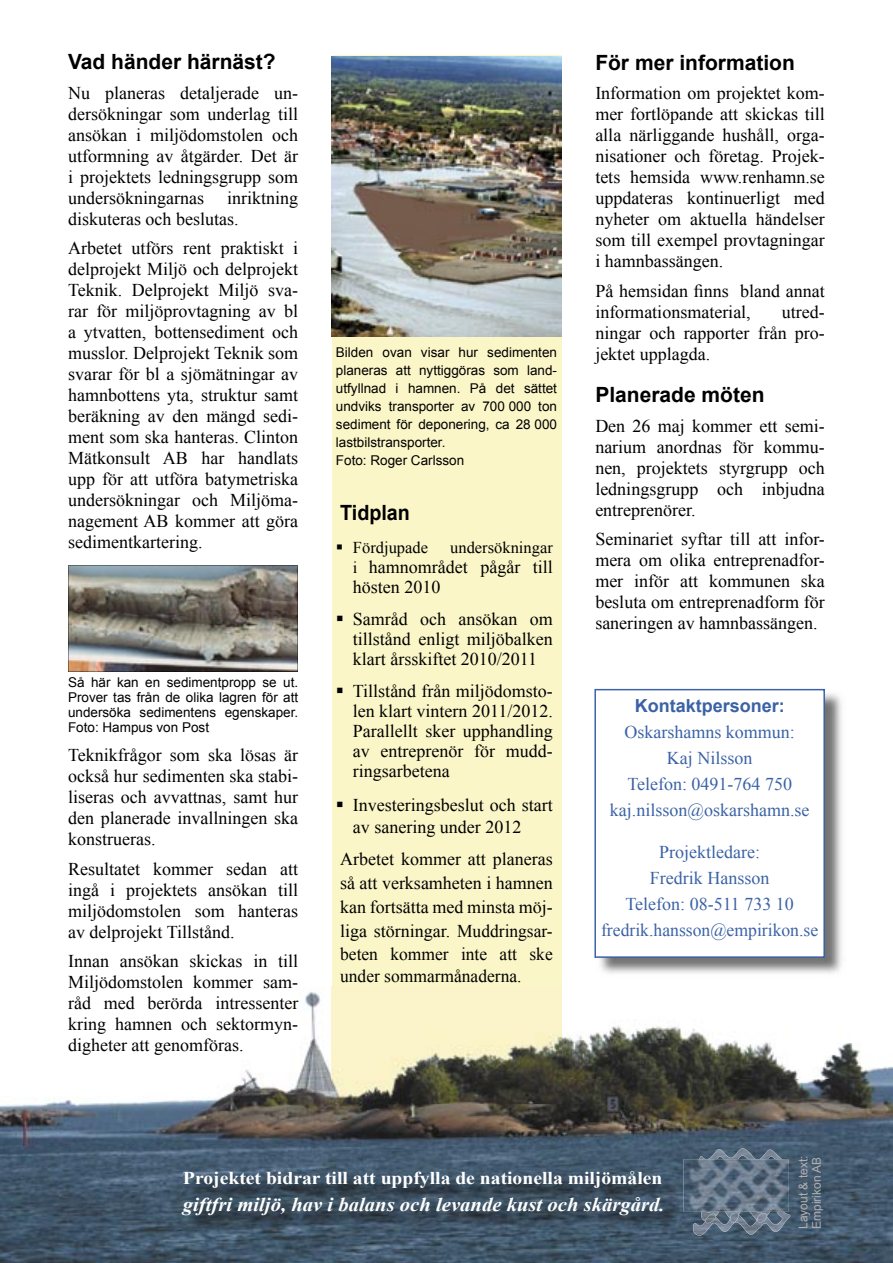
<style>
.page{position:relative;width:893px;height:1263px;background:#fff}
.page>*{position:absolute;margin:0;border:0;box-sizing:border-box;transform-origin:0 0}
.t1{font:700 21px "Arial";color:#000}
.t2{font:700 21px "Arial";color:#000;scale:.94 1}
.t3{font:italic 700 19.5px "Times New Roman";color:#fff;scale:1.06 1}
.t4{font:18px/21px "Times New Roman";color:#000;text-align:justify}
.t5{font:18px/25.8px "Times New Roman";color:#3b62a6;text-align:center}
.t6{font:700 18px "Times New Roman";color:#fff;scale:1.11 1}
.t7{font:700 18px "Arial";color:#3b62a6}
.t8{font:16.5px "Times New Roman";color:#000}
.t9{font:13.5px/18px "Arial";color:#000}
.t10{font:12px/13.5px "Arial";color:#b0afb0}
.s1{font-size:16.5px}
</style>
<div class="page">
<div style="left:332px;top:55px;width:229px;height:931px;background:#fbf6c8"></div>
<img style="left:0;top:986px;width:367px;height:277px">
<img style="left:367px;top:1079px;width:526px;height:184px">
<img style="left:561px;top:986px;width:332px;height:93px">
<img style="left:332px;top:986px;width:229px;height:118px">
<img style="left:600px;top:693px;width:242px;height:281px">
<div style="left:595px;top:690px;width:229px;height:267px;background:#fff"></div>
<hr style="left:594px;top:690px;width:2px;height:267px;background:#3b62a6">
<hr style="left:595px;top:956px;width:229px;height:2px;background:#3b62a6">
<hr style="left:823px;top:690px;width:2px;height:267px;background:#3b62a6">
<hr style="left:595px;top:689px;width:229px;height:1px;background:#3b62a6">
<img style="left:693px;top:1212px;width:97px;height:24px">
<svg style="left:756px;top:1213px;width:11px;height:10px"></svg>
<svg style="left:730px;top:1213px;width:9px;height:10px"></svg>
<svg style="left:705px;top:1213px;width:10px;height:10px"></svg>
<img style="left:699px;top:1148px;width:90px;height:11px">
<img style="left:332px;top:56px;width:229px;height:281px">
<img style="left:184px;top:1172px;width:498px;height:62px">
<img style="left:69px;top:567px;width:228px;height:104px">
<hr style="left:68px;top:566px;width:1px;height:106px;background:#000">
<hr style="left:68px;top:671px;width:229px;height:1px;background:#000">
<hr style="left:297px;top:566px;width:1px;height:106px;background:#000">
<hr style="left:68px;top:566px;width:229px;height:1px;background:#000">
<img style="left:683px;top:1159px;width:106px;height:53px">
<p class="t1" style="left:68px;top:48px;width:209px">Vad händer härnäst?</p>
<p class="t4" style="left:68px;top:82px;width:232px">Nu planeras detaljerade un&shy;dersökningar som underlag till ansökan i miljödomstolen och utformning av åtgärder. Det är i projektets ledningsgrupp som undersökningarnas</p>
<p class="t4" style="left:68px;top:187px;width:232px;text-indent:159px">inriktning diskuteras och beslutas.</p>
<p class="t4" style="left:68px;top:237px;width:232px">Arbetet utförs rent praktiskt i delprojekt Miljö och delprojekt Teknik. Delprojekt Miljö sva&shy;rar för miljöprovtagning av bl a ytvatten, bottensediment och musslor. Delprojekt Teknik som svarar för bl a sjömätningar av hamnbottens yta, struktur samt beräkning av den mängd sedi&shy;ment som ska hanteras. Clinton Mätkonsult AB har handlats upp för att utföra batymetriska undersökningar och Miljöma&shy;nagement AB kommer att göra sedimentkartering.</p>
<p class="t9" style="left:68px;top:675px;width:232px;line-height:15px;text-align:justify">Så här kan en sedimentpropp se ut.<br>Prover tas från de olika lagren för att undersöka sedimentens egenskaper.<br>Foto: Hampus von Post</p>
<p class="t4" style="left:68px;top:745px;width:232px">Teknikfrågor som ska lösas är också hur sedimenten ska stabi&shy;liseras och avvattnas, samt hur den planerade invallningen ska konstrueras.</p>
<p class="t4" style="left:68px;top:858px;width:232px">Resultatet kommer sedan att ingå i projektets ansökan till miljödomstolen som hanteras av delprojekt Tillstånd.</p>
<p class="t4" style="left:68px;top:951px;width:232px">Innan ansökan skickas in till Miljödomstolen kommer sam&shy;råd med berörda intressenter kring hamnen och sektormyn&shy;digheter att genomföras.</p>
<p class="t9" style="left:336px;top:344px;width:223px">Bilden ovan visar hur sedimenten planeras att nyttiggöras som land&shy;utfyllnad i hamnen. På det sättet undviks transporter av 700 000 ton sediment för deponering, ca 28 000 lastbilstransporter.<br>Foto: Roger Carlsson</p>
<p class="t2" style="left:340px;top:499px;width:76px">Tidplan</p>
<p class="t8" style="left:336px;top:536px;width:94px">▪ Fördjupade</p>
<p class="t8" style="left:450px;top:536px;width:104px">undersökningar</p>
<p class="t4" style="left:353px;top:557px;width:201px;line-height:19.8px"><span class="s1">i</span> hamnområdet pågår till hösten 2010</p>
<p class="t4" style="left:353px;top:609px;width:201px;line-height:19.8px;text-indent:-17px">▪ Samråd och ansökan om tillstånd enligt miljöbalken klart årsskiftet 2010/2011</p>
<p class="t4" style="left:353px;top:681px;width:201px;line-height:19.8px;text-indent:-17px">▪ Tillstånd från miljödomsto&shy;len klart vintern 2011/2012.<br>Parallellt sker upphandling av entreprenör för mudd&shy;ringsarbetena</p>
<p class="t4" style="left:353px;top:794px;width:201px;line-height:21.6px;text-indent:-17px">▪ Investeringsbeslut och start av sanering under 2012</p>
<p class="t4" style="left:340px;top:847px;width:214px;line-height:23.4px">Arbetet kommer att planeras så att verksamheten i hamnen kan fortsätta med minsta möj&shy;liga störningar. Muddringsar&shy;beten kommer inte att ske under sommarmånaderna.</p>
<p class="t1" style="left:595px;top:49px;width:201px">För mer information</p>
<p class="t4" style="left:595px;top:83px;width:231px">Information om projektet kom&shy;mer fortlöpande att skickas till alla närliggande hushåll, orga&shy;nisationer och företag. Projek&shy;tets hemsida www.renhamn.se uppdateras kontinuerligt med nyheter om aktuella händelser som till exempel provtagningar i hamnbassängen.</p>
<p class="t4" style="left:595px;top:280px;width:231px">På hemsidan finns bland annat informationsmaterial,</p>
<p class="t4" style="left:595px;top:301px;width:231px;text-indent:187px">utred&shy;ningar och rapporter från pro&shy;jektet upplagda.</p>
<p class="t1" style="left:595px;top:381px;width:171px">Planerade möten</p>
<p class="t4" style="left:595px;top:415px;width:231px">Den 26 maj kommer ett semi&shy;narium anordnas för kommu&shy;nen, projektets styrgrupp och ledningsgrupp och inbjudna entreprenörer.</p>
<p class="t4" style="left:595px;top:528px;width:231px">Seminariet syftar till att infor&shy;mera om olika entreprenadfor&shy;mer inför att kommunen ska besluta om entreprenadform för saneringen av hamnbassängen.</p>
<p class="t7" style="left:635px;top:694px;width:152px">Kontaktpersoner:</p>
<p class="t5" style="left:610px;top:719px;width:201px">Oskarshamns kommun:<br>Kaj Nilsson<br>Telefon: 0491-764 750 kaj.nilsson@oskarshamn.se</p>
<p class="t5" style="left:601px;top:839px;width:219px">Projektledare:<br>Fredrik Hansson<br>Telefon: 08-511 733 10 fredrik.hansson@empirikon.se</p>
<p class="t6" style="left:183px;top:1165px;width:434px">Projektet bidrar till att uppfylla de nationella miljömålen</p>
<p class="t3" style="left:183px;top:1190px;width:456px">giftfri miljö, hav i balans och levande kust och skärgård.</p>
<p class="t10" style="left:796px;top:1229px;width:75px;rotate:-90deg">Layout &amp; text:<br>Empirikon AB</p>
</div>
